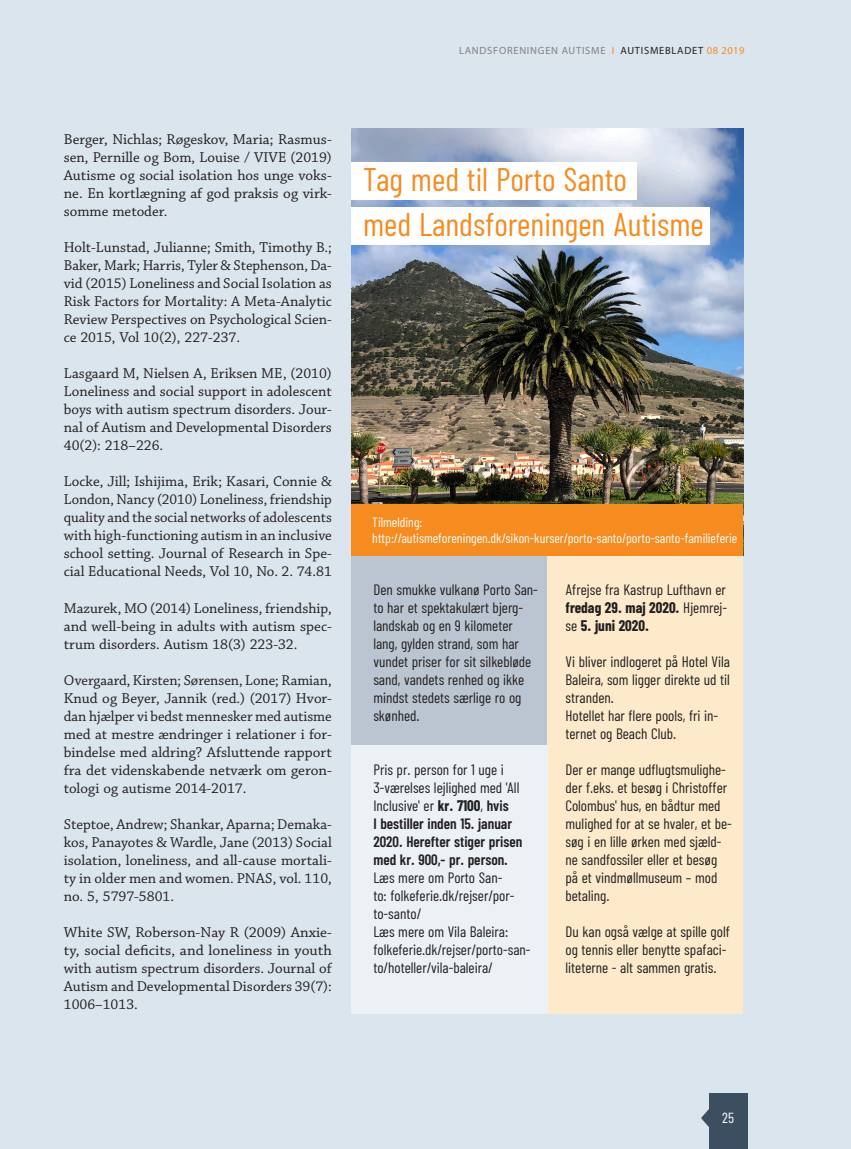
<style>
.page{position:relative;width:851px;height:1149px;background:#fff}
.page>*{position:absolute;margin:0;border:0;box-sizing:border-box;transform-origin:0 0}
.Brødtekst{font:32.7px "Barlow Condensed";color:#f68b1f}
.Brødtekst-2{font:15px/18px "Chaparral Pro";color:#231f20;text-align:justify}
.Brødtekst-3{font:15px/18px "Barlow Condensed";color:#231f20}
.Brødtekst-4{font:600 15px/18px "Barlow Condensed";color:#231f20}
.t1{font:14.55px "Barlow Condensed";color:#fff}
.Brødtekst-5{font:13.5px "Barlow Condensed";color:#fff}
.t2{font:10.5px "Myriad Pro";letter-spacing:.07em;color:#808285}
.s1{color:#f68b1f}
.s2{color:#231f20}
.s3{font-weight:700}
.s4{font-weight:400}
</style>
<div class="page">
<div style="left:0;top:0;width:850px;height:1148px;background:#dbe5ed"></div>
<svg style="left:701px;top:1110px;width:7px;height:16px"></svg>
<div style="left:708px;top:1093px;width:39px;height:55px;background:#3c4f60"></div>
<img style="left:351px;top:129px;width:392px;height:375px">
<div style="left:351px;top:162px;width:285px;height:37px;background:#fff"></div>
<div style="left:351px;top:207px;width:359px;height:38px;background:#fff"></div>
<div style="left:351px;top:504px;width:392px;height:52px;background:#f68b1f"></div>
<div style="left:351px;top:555px;width:392px;height:199px;background:#bbc5d1"></div>
<div style="left:547px;top:555px;width:196px;height:458px;background:#fceaca"></div>
<div style="left:351px;top:744px;width:196px;height:269px;background:#ebf1f5"></div>
<p class="t2" style="left:459px;top:44px;width:287px">LANDSFORENINGEN AUTISME <span class="s1">I</span> <span class="s2">AUTISMEBLADET</span> <span class="s1">08 2019</span></p>
<p class="Brødtekst-2" style="left:64px;top:131px;width:269px">Berger, Nichlas; Røgeskov, Maria; Rasmus&shy;sen, Pernille og Bom, Louise / VIVE (2019)<br>Autisme og social isolation hos unge voks&shy;ne. En kortlægning af god praksis og virk&shy;somme metoder.</p>
<p class="Brødtekst-2" style="left:64px;top:239px;width:269px">Holt-Lunstad, Julianne; Smith, Timothy B.; Baker, Mark; Harris, Tyler &amp; Stephenson, Da&shy;vid (2015) Loneliness and Social Isolation as Risk Factors for Mortality: A Meta-Analytic Review Perspectives on Psychological Scien&shy;ce 2015, Vol 10(2), 227-237.</p>
<p class="Brødtekst-2" style="left:64px;top:365px;width:269px">Lasgaard M, Nielsen A, Eriksen ME, (2010)<br>Loneliness and social support in adolescent boys with autism spectrum disorders. Jour&shy;nal of Autism and Developmental Disorders 40(2): 218–226.</p>
<p class="Brødtekst-2" style="left:64px;top:473px;width:269px">Locke, Jill; Ishijima, Erik; Kasari, Connie &amp; London, Nancy (2010) Loneliness, friendship quality and the social networks of adolescents with high-functioning autism in an inclusive school setting. Journal of Research in Spe&shy;cial Educational Needs, Vol 10, No. 2. 74.81</p>
<p class="Brødtekst-2" style="left:64px;top:599px;width:269px">Mazurek, MO (2014) Loneliness, friendship, and well-being in adults with autism spec&shy;trum disorders. Autism 18(3) 223-32.</p>
<p class="Brødtekst-2" style="left:64px;top:671px;width:269px">Overgaard, Kirsten; Sørensen, Lone; Ramian, Knud og Beyer, Jannik (red.) (2017) Hvor&shy;dan hjælper vi bedst mennesker med autisme med at mestre ændringer i relationer i for&shy;bindelse med aldring? Afsluttende rapport fra det videnskabende netværk om geron&shy;tologi og autisme 2014-2017.</p>
<p class="Brødtekst-2" style="left:64px;top:815px;width:269px">Steptoe, Andrew; Shankar, Aparna; Demaka&shy;kos, Panayotes &amp; Wardle, Jane (2013) Social isolation, loneliness, and all-cause mortali&shy;ty in older men and women. PNAS, vol. 110, no. 5, 5797-5801.</p>
<p class="Brødtekst-2" style="left:64px;top:923px;width:269px">White SW, Roberson-Nay R (2009) Anxie&shy;ty, social deficits, and loneliness in youth with autism spectrum disorders. Journal of Autism and Developmental Disorders 39(7):<br>1006–1013.</p>
<p class="Brødtekst" style="left:363px;top:159px;width:265px">Tag med til Porto Santo</p>
<p class="Brødtekst" style="left:363px;top:204px;width:342px">med Landsforeningen Autisme</p>
<p class="Brødtekst-5" style="left:372px;top:513px;width:52px">Tilmelding:</p>
<p class="Brødtekst-5" style="left:372px;top:530px;width:366px">http://autismeforeningen.dk/sikon-kurser/porto-santo/porto-santo-familieferie</p>
<p class="Brødtekst-3" style="left:373px;top:579px;width:166px">Den smukke vulkanø Porto San&shy;to har et spektakulært bjerg&shy;landskab og en 9 kilometer lang, gylden strand, som har vundet priser for sit silkebløde sand, vandets renhed og ikke mindst stedets særlige ro og skønhed.</p>
<p class="Brødtekst-3" style="left:565px;top:579px;width:163px;text-align:justify">Afrejse fra Kastrup Lufthavn er <span class="s3">fredag 29. maj 2020.</span> Hjemrej&shy;se <span class="s3">5. juni 2020.</span></p>
<p class="Brødtekst-3" style="left:565px;top:651px;width:166px;text-align:justify">Vi bliver indlogeret på Hotel Vila Baleira, som ligger direkte ud til stranden.</p>
<p class="Brødtekst-3" style="left:565px;top:705px;width:154px">Hotellet har flere pools, fri in&shy;ternet og Beach Club.</p>
<p class="Brødtekst-3" style="left:565px;top:759px;width:168px">Der er mange udflugtsmulighe&shy;der f.eks. et besøg i Christoffer<br>Colombus' hus, en bådtur med mulighed for at se hvaler, et be&shy;søg i en lille ørken med sjæld&shy;ne sandfossiler eller et besøg på et vindmøllmuseum – mod betaling.</p>
<p class="Brødtekst-3" style="left:565px;top:921px;width:166px">Du kan også vælge at spille golf og tennis eller benytte spafaci&shy;liteterne - alt sammen gratis.</p>
<p class="Brødtekst-4" style="left:373px;top:759px;width:150px"><span class="s4">Pris pr. person for 1 uge i<br>3-værelses lejlighed med 'All<br>Inclusive' er</span> <span class="s3">kr. 7100</span><span class="s4">,</span> hvis<br>I bestiller inden 15. januar<br>2020. Herefter stiger prisen med kr. 900,- pr. person.</p>
<p class="Brødtekst-3" style="left:373px;top:867px;width:143px">Læs mere om Porto San&shy;to: folkeferie.dk/rejser/por&shy;to-santo/</p>
<p class="Brødtekst-3" style="left:373px;top:921px;width:136px">Læs mere om Vila Baleira:</p>
<p class="Brødtekst-3" style="left:373px;top:939px;width:159px">folkeferie.dk/rejser/porto-san&shy;to/hoteller/vila-baleira/</p>
<p class="t1" style="left:722px;top:1107px;width:13px">25</p>
</div>
